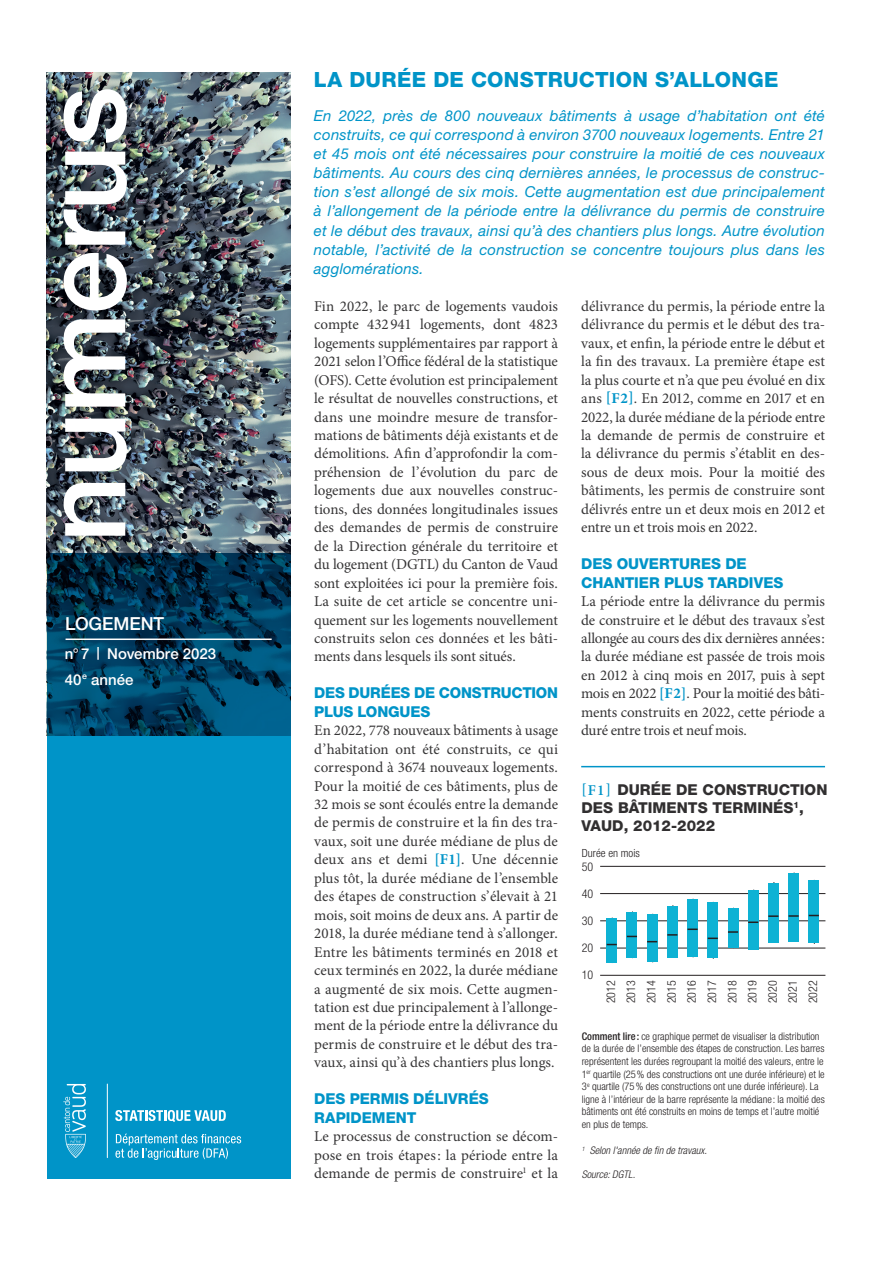
<style>
.page{position:relative;width:893px;height:1263px;background:#fff}
.page>*{position:absolute;margin:0;border:0;box-sizing:border-box;transform-origin:0 0}
.t1{font:800 21px "Helvetica Neue LT Pro";letter-spacing:.015em;color:#0094c8}
.t2{font:500 18px "Helvetica Neue LT Pro";letter-spacing:-.005em;color:#fff}
.t3{font:15px/18.5px "Minion Pro";letter-spacing:-.005em;color:#363536;text-align:justify}
.t4{font:italic 15px/19px "Helvetica Neue LT Pro";letter-spacing:.015em;color:#0094c8;text-align:justify}
.t5{font:800 15px/18.5px "Helvetica Neue LT Pro";letter-spacing:-.005em;color:#0094c8}
.t6{font:800 15px/18px "Helvetica Neue LT Pro";color:#312f30}
.t7{font:500 15px/25.5px "Helvetica Neue LT Pro";letter-spacing:.005em;color:#fff}
.t8{font:300 condensed 12px/20.2px "Helvetica Neue LT Pro";color:#231f20;text-align:justify}
.t9{font:300 condensed 11.25px "Helvetica Neue LT Pro";color:#231f20}
.t10{font:300 condensed 10.5px/12.6px "Helvetica Neue LT Pro";color:#231f20}
.t11{font:italic 300 condensed 10.5px "Helvetica Neue LT Pro";color:#231f20}
.s1{font-weight:700;font-size:12.75px}
.s2{font-weight:700;color:#0094c8}
.s3{font-family:"Minion Pro";font-weight:600;color:#0094c8}
.s4{font-weight:500}
</style>
<div class="page">
<div style="left:47px;top:733px;width:244px;height:446px;background:#0094c8"></div>
<img style="left:47px;top:72px;width:244px;height:481px">
<svg style="left:63px;top:1084px;width:23px;height:74px"></svg>
<svg style="left:115px;top:1110px;width:111px;height:12px"></svg>
<svg style="left:115px;top:1133px;width:126px;height:27px"></svg>
<hr style="left:107px;top:1084px;width:1px;height:73px;background:#fff">
<svg style="left:47px;top:553px;width:244px;height:182px;background:#003b5b"></svg>
<hr style="left:66px;top:638px;width:206px;height:2px;background:#fff">
<img style="left:64px;top:89px;width:63px;height:447px">
<hr style="left:581px;top:766px;width:244px;height:1px;background:#0094c8">
<hr style="left:600px;top:975px;width:225px;height:1px;background:#231f20">
<hr style="left:600px;top:948px;width:225px;height:1px;background:#231f20">
<hr style="left:600px;top:920px;width:225px;height:1px;background:#231f20">
<hr style="left:600px;top:893px;width:225px;height:1px;background:#231f20">
<hr style="left:600px;top:866px;width:225px;height:1px;background:#231f20">
<div style="left:607px;top:918px;width:10px;height:44px;background:#0eb2d4"></div>
<div style="left:627px;top:912px;width:10px;height:45px;background:#0eb2d4"></div>
<div style="left:647px;top:914px;width:10px;height:48px;background:#0eb2d4"></div>
<div style="left:667px;top:906px;width:10px;height:51px;background:#0eb2d4"></div>
<svg style="left:667px;top:934px;width:10px;height:2px"></svg>
<div style="left:687px;top:899px;width:11px;height:58px;background:#0eb2d4"></div>
<svg style="left:687px;top:928px;width:11px;height:2px"></svg>
<div style="left:708px;top:902px;width:10px;height:56px;background:#0eb2d4"></div>
<svg style="left:708px;top:937px;width:10px;height:2px"></svg>
<div style="left:728px;top:908px;width:10px;height:39px;background:#0eb2d4"></div>
<svg style="left:728px;top:931px;width:10px;height:2px"></svg>
<div style="left:748px;top:890px;width:10px;height:59px;background:#0eb2d4"></div>
<svg style="left:748px;top:921px;width:10px;height:2px"></svg>
<div style="left:768px;top:882px;width:10px;height:60px;background:#0eb2d4"></div>
<svg style="left:768px;top:915px;width:10px;height:2px"></svg>
<div style="left:789px;top:873px;width:10px;height:68px;background:#0eb2d4"></div>
<svg style="left:789px;top:915px;width:10px;height:2px"></svg>
<div style="left:809px;top:880px;width:10px;height:63px;background:#0eb2d4"></div>
<p class="t2" style="left:65px;top:612px;width:100px">LOGEMENT</p>
<p class="t7" style="left:65px;top:641px;width:153px">n° 7 <span class="s1">|</span> Novembre 2023<br>40<sup>e</sup> année</p>
<h1 class="t1" style="left:314px;top:67px;width:466px">LA DURÉE DE CONSTRUCTION S’ALLONGE</h1>
<p class="t4" style="left:314px;top:106px;width:512px">En 2022, près de 800 nouveaux bâtiments à usage d’habitation ont été construits, ce qui correspond à environ 3700 nouveaux logements. Entre 21 et 45 mois ont été nécessaires pour construire la moitié de ces nouveaux bâtiments. Au cours des cinq dernières années, le processus de construc&shy;tion s’est allongé de six mois. Cette augmentation est due principalement à l’allongement de la période entre la délivrance du permis de construire et le début des travaux, ainsi qu’à des chantiers plus longs. Autre évolution notable, l’activité de la construction se concentre toujours plus dans les agglomérations.</p>
<p class="t3" style="left:314px;top:297px;width:245px">Fin 2022, le parc de logements vaudois compte 432941 logements, dont 4823 logements supplémentaires par rapport à 2021 selon l’Office fédéral de la statistique (OFS). Cette évolution est principalement le résultat de nouvelles constructions, et dans une moindre mesure de transfor&shy;mations de bâtiments déjà existants et de démolitions. Afin d’approfondir la com&shy;préhension de l’évolution du parc de logements due aux nouvelles construc&shy;tions, des données longitudinales issues des demandes de permis de construire de la Direction générale du territoire et du logement (DGTL) du Canton de Vaud sont exploitées ici pour la première fois.<br>La suite de cet article se concentre uni&shy;quement sur les logements nouvellement construits selon ces données et les bâti&shy;ments dans lesquels ils sont situés.</p>
<p class="t5" style="left:314px;top:684px;width:245px">DES DURÉES DE CONSTRUCTION<br>PLUS LONGUES</p>
<p class="t3" style="left:314px;top:721px;width:245px">En 2022, 778 nouveaux bâtiments à usage d’habitation ont été construits, ce qui correspond à 3674 nouveaux logements.<br>Pour la moitié de ces bâtiments, plus de 32 mois se sont écoulés entre la demande de permis de construire et la fin des tra&shy;vaux, soit une durée médiane de plus de deux ans et demi <span class="s2">[F1]</span>. Une décennie plus tôt, la durée médiane de l’ensemble des étapes de construction s’élevait à 21 mois, soit moins de deux ans. A partir de 2018, la durée médiane tend à s’allonger.<br>Entre les bâtiments terminés en 2018 et ceux terminés en 2022, la durée médiane a augmenté de six mois. Cette augmen&shy;tation est due principalement à l’allonge&shy;ment de la période entre la délivrance du permis de construire et le début des tra&shy;vaux, ainsi qu’à des chantiers plus longs.</p>
<p class="t5" style="left:314px;top:1090px;width:176px">DES PERMIS DÉLIVRÉS<br>RAPIDEMENT</p>
<p class="t3" style="left:314px;top:1127px;width:245px">Le processus de construction se décom&shy;pose en trois étapes: la période entre la demande de permis de construire<sup>1</sup> et la</p>
<p class="t3" style="left:581px;top:297px;width:245px">délivrance du permis, la période entre la délivrance du permis et le début des tra&shy;vaux, et enfin, la période entre le début et la fin des travaux. La première étape est la plus courte et n’a que peu évolué en dix ans <span class="s2">[F2]</span>. En 2012, comme en 2017 et en 2022, la durée médiane de la période entre la demande de permis de construire et la délivrance du permis s’établit en des&shy;sous de deux mois. Pour la moitié des bâtiments, les permis de construire sont délivrés entre un et deux mois en 2012 et entre un et trois mois en 2022.</p>
<p class="t5" style="left:581px;top:554px;width:204px">DES OUVERTURES DE<br>CHANTIER PLUS TARDIVES</p>
<p class="t3" style="left:581px;top:592px;width:245px">La période entre la délivrance du permis de construire et le début des travaux s’est allongée au cours des dix dernières années: la durée médiane est passée de trois mois en 2012 à cinq mois en 2017, puis à sept mois en 2022 <span class="s2">[F2]</span>. Pour la moitié des bâti&shy;ments construits en 2022, cette période a duré entre trois et neuf mois.</p>
<p class="t6" style="left:581px;top:780px;width:247px"><span class="s3">[F1]</span> DURÉE DE CONSTRUCTION<br>DES BÂTIMENTS TERMINÉS<sup>1</sup>,<br>VAUD, 2012-2022</p>
<p class="t9" style="left:582px;top:847px;width:59px">Durée en mois</p>
<p class="t8" style="left:582px;top:856px;width:13px">50</p>
<p class="t8" style="left:582px;top:883px;width:13px">40</p>
<p class="t8" style="left:582px;top:911px;width:13px">30</p>
<p class="t8" style="left:582px;top:938px;width:13px">20</p>
<p class="t8" style="left:582px;top:965px;width:13px">10</p>
<p class="t8" style="left:601px;top:1003px;width:25px;rotate:-90deg">2012<br>2013<br>2014<br>2015<br>2016<br>2017<br>2018<br>2019<br>2020<br>2021<br>2022</p>
<p class="t10" style="left:582px;top:1030px;width:245px"><span class="s4">Comment lire:</span> ce graphique permet de visualiser la distribution de la durée de l’ensemble des étapes de construction. Les barres représentent les durées regroupant la moitié des valeurs, entre le 1<sup>er</sup> quartile (25% des constructions ont une durée inférieure) et le 3<sup>e</sup> quartile (75% des constructions ont une durée inférieure). La ligne à l’intérieur de la barre représente la médiane: la moitié des bâtiments ont été construits en moins de temps et l’autre moitié en plus de temps.</p>
<p class="t11" style="left:582px;top:1145px;width:127px"><sup>1</sup> Selon l'année de fin de travaux.</p>
<p class="t11" style="left:582px;top:1168px;width:55px">Source: DGTL.</p>
</div>
